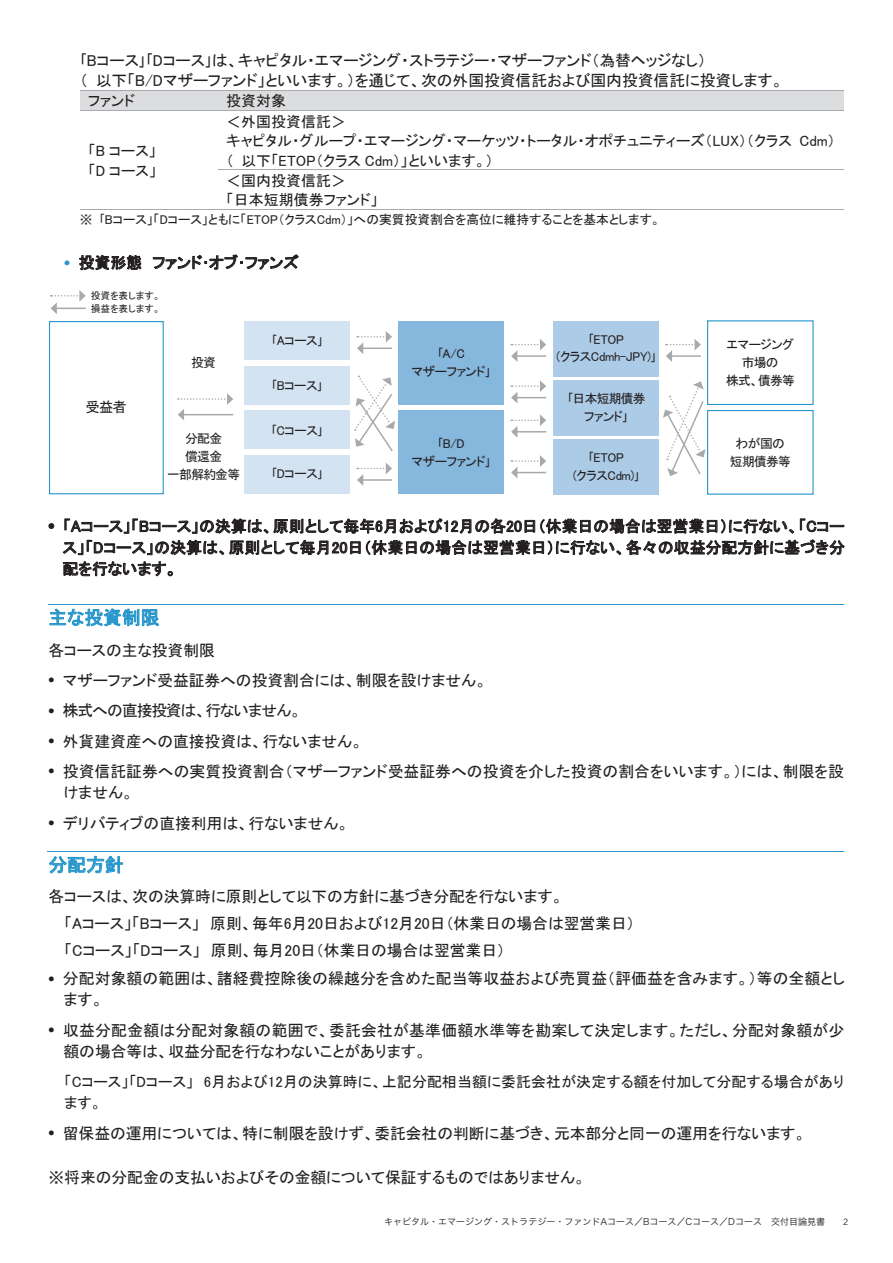
<style>
.page{position:relative;width:893px;height:1263px;background:#fff}
.page>*{position:absolute;margin:0;border:0;box-sizing:border-box;transform-origin:0 0}
.t1{font:18.75px "MS P Gothic";letter-spacing:.01em;color:#2796cb}
.t2{font:15.9px/21.3px "MS P Gothic";color:#231f20}
.t3{font:15.9px "MS P Gothic";letter-spacing:-.07em;color:#231f20}
.t4{font:15px/19.6px "MS P Gothic";color:#231f20}
.t5{font:14.25px "MS P Gothic";color:#231f20}
.t6{font:12.75px/18px "MS P Gothic";letter-spacing:-.03em;color:#231f20;text-align:center}
.t7{font:12.75px "MS P Gothic";color:#231f20}
.t8{font:12.75px/17.9px "MS P Gothic";letter-spacing:-.055em;color:#231f20;text-align:center}
.t9{font:12.75px/18px "MS P Gothic";letter-spacing:-.05em;color:#231f20;text-align:center}
.t10{font:9.75px/13.4px "MS P Gothic";color:#231f20}
.t11{font:9px "Hira Kaku Pro N W3";color:#231f20}
.t12{font:9px "Hira Kaku Pro W3";color:#231f20}
.t13{font:9px "Avenir Next LT Com";color:#231f20}
.t14{font:9px "Avenir Next LT Com";color:#231f20}
.s1{font-family:"Avenir Next LT Com"}
</style>
<div class="page">
<div style="left:80px;top:91px;width:138px;height:19px;background:#dcdddf"></div>
<div style="left:218px;top:91px;width:626px;height:19px;background:#dcdddf"></div>
<hr style="left:80px;top:90px;width:139px;height:1px;background:#a8a9ad">
<hr style="left:219px;top:90px;width:625px;height:1px;background:#a8a9ad">
<hr style="left:80px;top:110px;width:139px;height:1px;background:#a8a9ad">
<hr style="left:219px;top:110px;width:625px;height:1px;background:#a8a9ad">
<hr style="left:218px;top:170px;width:626px;height:1px;background:#a8a9ad">
<hr style="left:80px;top:209px;width:139px;height:1px;background:#a8a9ad">
<hr style="left:219px;top:209px;width:625px;height:1px;background:#a8a9ad">
<svg style="left:79px;top:255px;width:63px;height:15px"></svg>
<svg style="left:153px;top:254px;width:146px;height:16px"></svg>
<svg style="left:49px;top:523px;width:5px;height:6px"></svg>
<svg style="left:63px;top:518px;width:782px;height:58px"></svg>
<svg style="left:50px;top:608px;width:109px;height:18px"></svg>
<hr style="left:48px;top:604px;width:796px;height:1px;background:#2796cb">
<hr style="left:47px;top:851px;width:797px;height:1px;background:#2796cb">
<svg style="left:49px;top:856px;width:74px;height:17px"></svg>
<div style="left:49px;top:321px;width:115px;height:173px;border:1px solid #2796cb"></div>
<div style="left:244px;top:322px;width:106px;height:38px;background:#d3e3f2"></div>
<div style="left:244px;top:410px;width:106px;height:39px;background:#d3e3f2"></div>
<div style="left:244px;top:366px;width:106px;height:39px;background:#d3e3f2"></div>
<div style="left:244px;top:455px;width:106px;height:39px;background:#d3e3f2"></div>
<div style="left:398px;top:321px;width:106px;height:83px;background:#86b7dd"></div>
<div style="left:707px;top:320px;width:107px;height:85px;border:1px solid #2796cb"></div>
<div style="left:398px;top:410px;width:106px;height:84px;background:#86b7dd"></div>
<div style="left:707px;top:410px;width:107px;height:85px;border:1px solid #2796cb"></div>
<div style="left:553px;top:322px;width:105px;height:55px;background:#accbe7"></div>
<div style="left:553px;top:380px;width:105px;height:56px;background:#accbe7"></div>
<div style="left:553px;top:439px;width:105px;height:55px;background:#accbe7"></div>
<svg style="left:178px;top:393px;width:55px;height:27px"></svg>
<svg style="left:357px;top:331px;width:35px;height:23px"></svg>
<svg style="left:511px;top:339px;width:35px;height:23px"></svg>
<svg style="left:666px;top:339px;width:35px;height:23px"></svg>
<svg style="left:511px;top:380px;width:35px;height:23px"></svg>
<svg style="left:511px;top:414px;width:35px;height:24px"></svg>
<svg style="left:511px;top:455px;width:35px;height:23px"></svg>
<svg style="left:357px;top:463px;width:35px;height:23px"></svg>
<svg style="left:354px;top:376px;width:41px;height:76px"></svg>
<svg style="left:663px;top:381px;width:43px;height:95px"></svg>
<svg style="left:51px;top:290px;width:35px;height:24px"></svg>
<p class="t2" style="left:80px;top:51px;width:705px;line-height:19.6px">｢Bコース｣｢Dコース｣は、キャピタル・エマージング・ストラテジー・マザーファンド（為替ヘッジなし）<br>（ 以下「B/Dマザーファンド」といいます。）を通じて、次の外国投資信託および国内投資信託に投資します。</p>
<p class="t4" style="left:88px;top:91px;width:48px">ファンド</p>
<p class="t4" style="left:226px;top:91px;width:61px">投資対象</p>
<p class="t4" style="left:88px;top:141px;width:70px">「B コース」「D コース」</p>
<p class="t4" style="left:226px;top:111px;width:611px">＜外国投資信託＞<br>キャピタル・グループ・エマージング・マーケッツ・トータル・オポチュニティーズ（LUX）（クラス Cdm）（ 以下「ETOP（クラス Cdm）」といいます。）<br>＜国内投資信託＞<br>「日本短期債券ファンド」</p>
<p class="t7" style="left:80px;top:213px;width:582px">※ ｢Bコース」「Dコース」ともに「ETOP（クラスCdm）」への実質投資割合を高位に維持することを基本とします。</p>
<p class="t2" style="left:64px;top:252px;width:236px"><sup>●</sup> 投資形態 ファンド･オブ･ファンズ</p>
<p class="t10" style="left:91px;top:289px;width:71px">投資を表します。損益を表します。</p>
<p class="t5" style="left:85px;top:400px;width:43px">受益者</p>
<p class="t6" style="left:191px;top:353px;width:26px">投資</p>
<p class="t8" style="left:167px;top:430px;width:74px">分配金<br>償還金<br>一部解約金等</p>
<p class="t6" style="left:271px;top:331px;width:53px">｢Aコース｣</p>
<p class="t6" style="left:271px;top:377px;width:53px">｢Bコース｣</p>
<p class="t6" style="left:271px;top:421px;width:53px">｢Cコース｣</p>
<p class="t6" style="left:271px;top:465px;width:53px">｢Dコース｣</p>
<p class="t6" style="left:411px;top:345px;width:81px">｢A/C<br>マザーファンド｣</p>
<p class="t6" style="left:411px;top:435px;width:81px">｢B/D<br>マザーファンド｣</p>
<p class="t6" style="left:556px;top:330px;width:101px">｢ETOP<br>(クラスCdmh-JPY)｣</p>
<p class="t8" style="left:567px;top:390px;width:80px">｢日本短期債券ファンド｣</p>
<p class="t6" style="left:573px;top:448px;width:68px">｢ETOP<br>(クラスCdm)｣</p>
<p class="t9" style="left:726px;top:336px;width:70px">エマージング市場の<br>株式、債券等</p>
<p class="t8" style="left:730px;top:434px;width:62px">わが国の短期債券等</p>
<p class="t2" style="left:63px;top:515px;width:784px;text-align:justify;text-indent:-14px"><sup>●</sup> 「Aコース」「Bコース」の決算は、原則として毎年6月および12月の各20日（休業日の場合は翌営業日）に行ない、「Cコース」「Dコース」の決算は、原則として毎月20日（休業日の場合は翌営業日）に行ない、各々の収益分配方針に基づき分配を行ないます。</p>
<p class="t1" style="left:48px;top:608px;width:113px">主な投資制限</p>
<p class="t2" style="left:48px;top:639px;width:168px">各コースの主な投資制限</p>
<p class="t2" style="left:48px;top:670px;width:440px"><sup>●</sup> マザーファンド受益証券への投資割合には、制限を設けません。</p>
<p class="t3" style="left:48px;top:703px;width:255px"><sup>●</sup> 株式への直接投資は、行ないません。</p>
<p class="t2" style="left:48px;top:730px;width:316px"><sup>●</sup> 外貨建資産への直接投資は、行ないません。</p>
<p class="t2" style="left:63px;top:760px;width:782px;text-indent:-15px"><sup>●</sup> 投資信託証券への実質投資割合（マザーファンド受益証券への投資を介した投資の割合をいいます。）には、制限を設けません。</p>
<p class="t2" style="left:48px;top:812px;width:302px"><sup>●</sup> デリバティブの直接利用は、行ないません。</p>
<p class="t1" style="left:48px;top:855px;width:77px">分配方針</p>
<p class="t2" style="left:64px;top:882px;width:572px;line-height:27px;text-indent:-16px">各コースは、次の決算時に原則として以下の方針に基づき分配を行ないます。<br>「Aコース」「Bコース」 原則、毎年6月20日および12月20日（休業日の場合は翌営業日）「Cコース」「Dコース」 原則、毎月20日（休業日の場合は翌営業日）</p>
<p class="t2" style="left:63px;top:968px;width:783px;text-indent:-15px"><sup>●</sup> 分配対象額の範囲は、諸経費控除後の繰越分を含めた配当等収益および売買益（評価益を含みます。）等の全額とします。</p>
<p class="t2" style="left:63px;top:1019px;width:782px;text-indent:-15px"><sup>●</sup> 収益分配金額は分配対象額の範囲で、委託会社が基準価額水準等を勘案して決定します。ただし、分配対象額が少額の場合等は、収益分配を行なわないことがあります。</p>
<p class="t4" style="left:64px;top:1071px;width:781px;line-height:21.3px">「Cコース」「Dコース」 6月および12月の決算時に、上記分配相当額に委託会社が決定する額を付加して分配する場合があります。</p>
<p class="t2" style="left:48px;top:1122px;width:759px"><sup>●</sup> 留保益の運用については、特に制限を設けず、委託会社の判断に基づき、元本部分と同一の運用を行ないます。</p>
<p class="t2" style="left:48px;top:1167px;width:539px">※将来の分配金の支払いおよびその金額について保証するものではありません。</p>
<p class="t12" style="left:366px;top:1214px;width:452px">キャピタル・エマージング・ストラテジー・ファンド <span class="s1">A</span> コース／<span class="s1">B</span> コース／<span class="s1">C</span> コース／<span class="s1">D</span> コース 交付目論見書</p>
<p class="t13" style="left:839px;top:1216px;width:7px">2</p>
<p class="t11" style="left:384px;top:1214px;width:442px">キャピタル・エマージング・ストラテジー・ファンドAコース／Bコース／Cコース／Dコース　交付目論見書</p>
<p class="t14" style="left:843px;top:1217px;width:7px">2</p>
</div>
